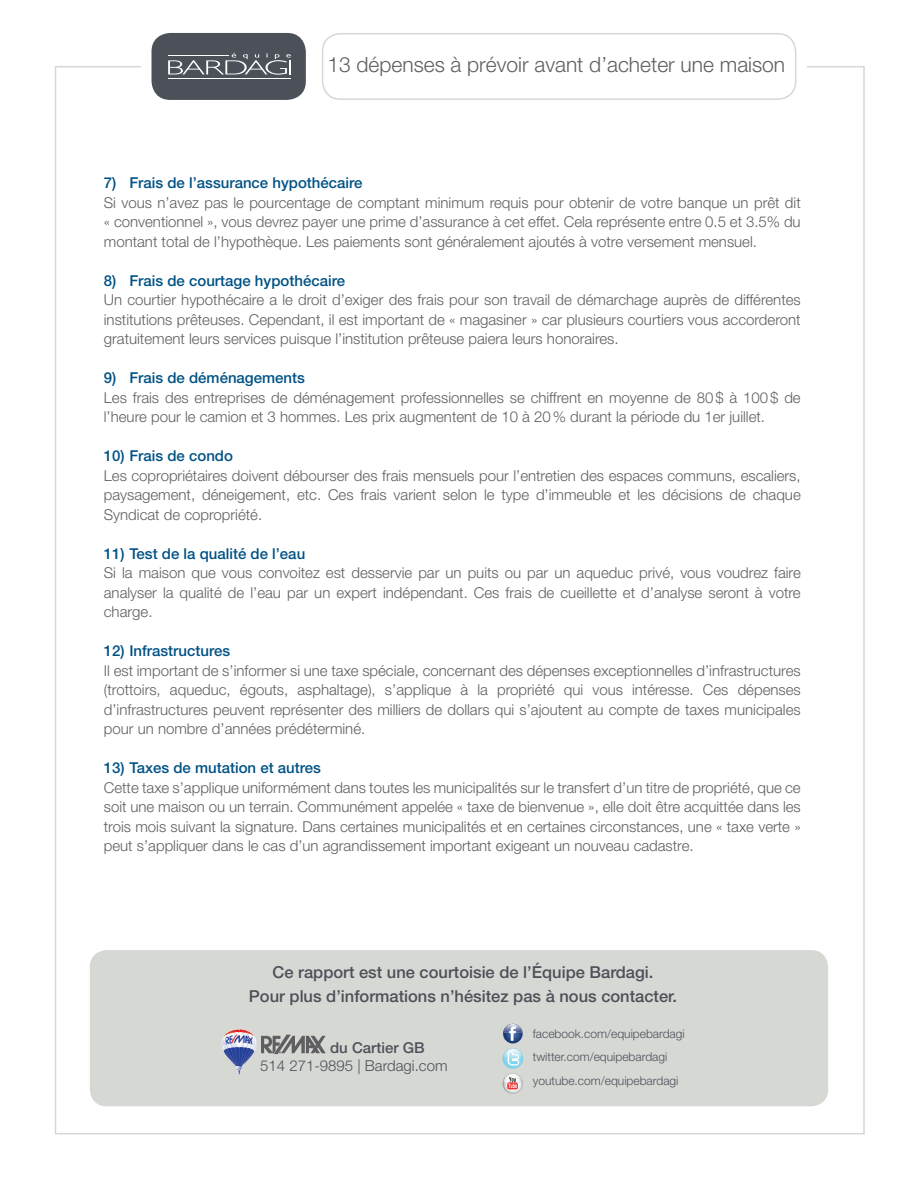
<style>
.page{position:relative;width:918px;height:1188px;background:#fff}
.page>*{position:absolute;margin:0;border:0;box-sizing:border-box;transform-origin:0 0}
.t1{font:300 21px "Helvetica Neue";color:#5f5f62}
.t2{font:500 16.5px "Helvetica Neue";color:#4c5159}
.t3{font:300 15px/19.5px "Helvetica Neue";color:#5f5f62;text-align:justify}
.t4{font:500 15px "Helvetica Neue";color:#005285}
.t5{font:300 15px "Helvetica Neue";color:#4c5159}
.t6{font:500 15px "Helvetica Neue";color:#4c5159}
.t7{font:300 12px "Helvetica Neue";color:#4c5159}
</style>
<div class="page">
<div style="left:322px;top:33px;width:474px;height:67px;border:2px solid #d6d8d4;border-radius:18px"></div>
<div style="left:152px;top:34px;width:153px;height:65px;background:#4c5159;border-radius:18px"></div>
<svg style="left:168px;top:53px;width:123px;height:22px"></svg>
<hr style="left:168px;top:79px;width:123px;height:1px;background:#fff">
<hr style="left:168px;top:56px;width:61px;height:1px;background:#fff">
<div style="left:152px;top:33px;width:154px;height:67px;border:2px solid #4c5159;border-radius:18px"></div>
<div style="left:90px;top:950px;width:738px;height:156px;background:#d6d8d4;border-radius:17px"></div>
<svg style="left:503px;top:1024px;width:20px;height:70px"></svg>
<img style="left:221px;top:1029px;width:36px;height:46px">
<svg style="left:261px;top:1035px;width:65px;height:19px"></svg>
<p class="t1" style="left:327px;top:52px;width:459px">13 dépenses à prévoir avant d’acheter une maison</p>
<p class="t4" style="left:104px;top:174px;width:260px">7) Frais de l’assurance hypothécaire</p>
<p class="t3" style="left:104px;top:192px;width:698px">Si vous n’avez pas le pourcentage de comptant minimum requis pour obtenir de votre banque un prêt dit « conventionnel », vous devrez payer une prime d’assurance à cet effet. Cela représente entre 0.5 et 3.5% du montant total de l’hypothèque. Les paiements sont généralement ajoutés à votre versement mensuel.</p>
<p class="t4" style="left:104px;top:271px;width:243px">8) Frais de courtage hypothécaire</p>
<p class="t3" style="left:104px;top:290px;width:698px">Un courtier hypothécaire a le droit d’exiger des frais pour son travail de démarchage auprès de différentes institutions prêteuses. Cependant, il est important de « magasiner » car plusieurs courtiers vous accorderont gratuitement leurs services puisque l’institution prêteuse paiera leurs honoraires.</p>
<p class="t4" style="left:104px;top:369px;width:203px">9) Frais de déménagements</p>
<p class="t3" style="left:104px;top:387px;width:698px">Les frais des entreprises de déménagement professionnelles se chiffrent en moyenne de 80$ à 100$ de l’heure pour le camion et 3 hommes. Les prix augmentent de 10 à 20% durant la période du 1er juillet.</p>
<p class="t4" style="left:104px;top:447px;width:131px">10) Frais de condo</p>
<p class="t3" style="left:104px;top:465px;width:698px">Les copropriétaires doivent débourser des frais mensuels pour l’entretien des espaces communs, escaliers, paysagement, déneigement, etc. Ces frais varient selon le type d’immeuble et les décisions de chaque Syndicat de copropriété.</p>
<p class="t4" style="left:104px;top:544px;width:203px">11) Test de la qualité de l’eau</p>
<p class="t3" style="left:104px;top:563px;width:698px">Si la maison que vous convoitez est desservie par un puits ou par un aqueduc privé, vous voudrez faire analyser la qualité de l’eau par un expert indépendant. Ces frais de cueillette et d’analyse seront à votre charge.</p>
<p class="t4" style="left:104px;top:642px;width:128px">12) Infrastructures</p>
<p class="t3" style="left:104px;top:660px;width:698px">Il est important de s’informer si une taxe spéciale, concernant des dépenses exceptionnelles d’infrastructures (trottoirs, aqueduc, égouts, asphaltage), s’applique à la propriété qui vous intéresse. Ces dépenses d’infrastructures peuvent représenter des milliers de dollars qui s’ajoutent au compte de taxes municipales pour un nombre d’années prédéterminé.</p>
<p class="t4" style="left:104px;top:759px;width:219px">13) Taxes de mutation et autres</p>
<p class="t3" style="left:104px;top:777px;width:698px">Cette taxe s’applique uniformément dans toutes les municipalités sur le transfert d’un titre de propriété, que ce soit une maison ou un terrain. Communément appelée « taxe de bienvenue », elle doit être acquittée dans les trois mois suivant la signature. Dans certaines municipalités et en certaines circonstances, une « taxe verte » peut s’appliquer dans le cas d’un agrandissement important exigeant un nouveau cadastre.</p>
<p class="t2" style="left:273px;top:962px;width:382px">Ce rapport est une courtoisie de l’Équipe Bardagi.</p>
<p class="t2" style="left:249px;top:986px;width:430px">Pour plus d’informations n’hésitez pas à nous contacter.</p>
<p class="t7" style="left:533px;top:1026px;width:153px">facebook.com/equipebardagi</p>
<p class="t7" style="left:533px;top:1050px;width:136px">twitter.com/equipebardagi</p>
<p class="t7" style="left:533px;top:1074px;width:147px">youtube.com/equipebardagi</p>
<p class="t6" style="left:330px;top:1038px;width:96px">du Cartier GB</p>
<p class="t5" style="left:260px;top:1057px;width:189px">514 271-9895 | Bardagi.com</p>
</div>
